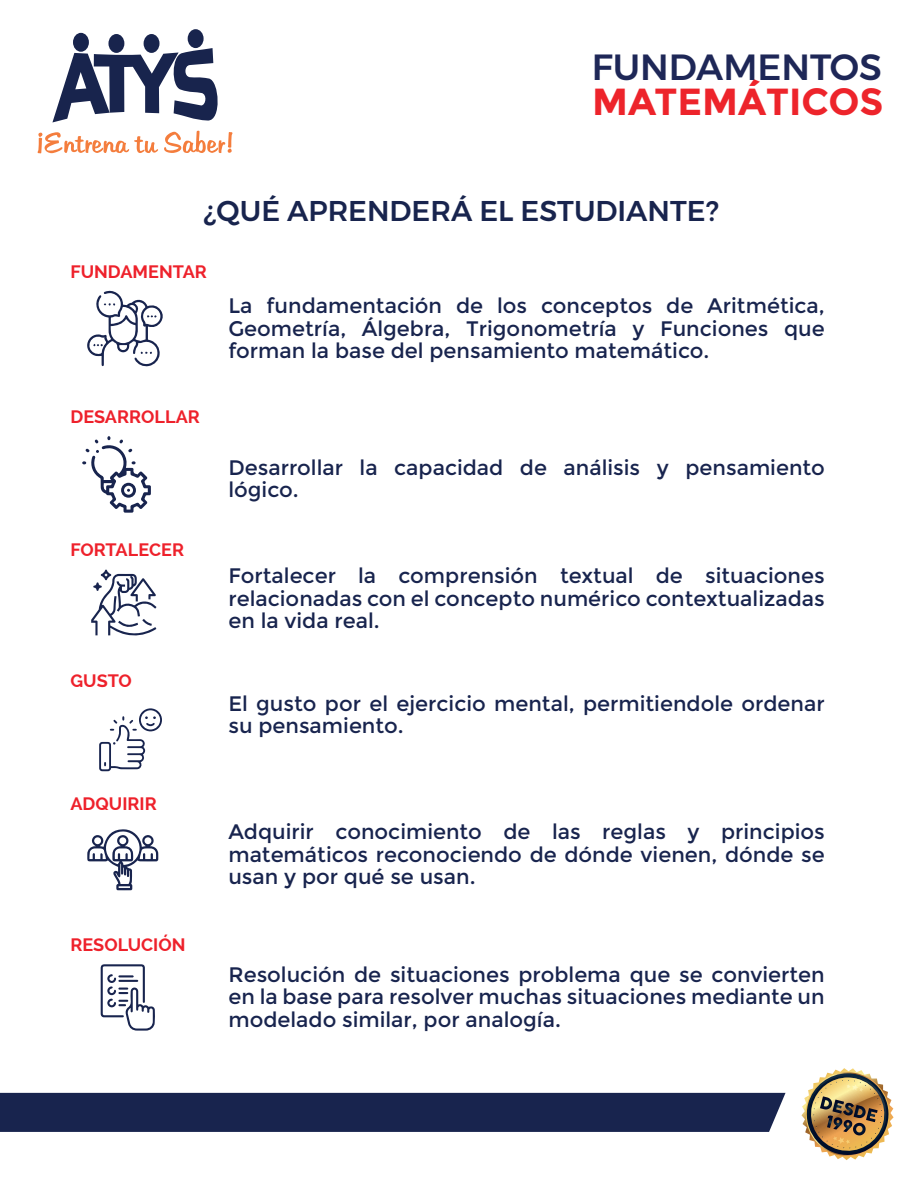
<style>
.page{position:relative;width:918px;height:1188px;background:#fff}
.page>*{position:absolute;margin:0;border:0;box-sizing:border-box;transform-origin:0 0}
.t1{font:700 37.65px "Montserrat";color:#ed242b}
.t2{font:500 36.3px "Montserrat";color:#1e2757}
.t3{font:500 28.5px "Montserrat";color:#18244e}
.t4{font:21px/22.5px "Montserrat";color:#18244e;text-align:justify}
.t5{font:700 18px "Raleway";color:#ee212b}
</style>
<div class="page">
<div style="left:73px;top:33px;width:16px;height:19px;background:#18244d;border-radius:50%"></div>
<div style="left:188px;top:29px;width:16px;height:19px;background:#18244d;border-radius:50%"></div>
<div style="left:144px;top:34px;width:16px;height:19px;background:#18244d;border-radius:50%"></div>
<div style="left:108px;top:34px;width:16px;height:19px;background:#18244d;border-radius:50%"></div>
<svg style="left:52px;top:48px;width:166px;height:74px"></svg>
<svg style="left:38px;top:132px;width:120px;height:21px"></svg>
<svg style="left:164px;top:131px;width:69px;height:22px"></svg>
<svg style="left:801px;top:1068px;width:93px;height:92px"></svg>
<div style="left:0;top:1093px;width:786px;height:39px;background:#18244e"></div>
<svg style="left:87px;top:290px;width:76px;height:77px"></svg>
<svg style="left:82px;top:436px;width:69px;height:77px"></svg>
<svg style="left:91px;top:569px;width:66px;height:67px"></svg>
<svg style="left:99px;top:708px;width:63px;height:63px"></svg>
<svg style="left:101px;top:964px;width:54px;height:67px"></svg>
<svg style="left:87px;top:829px;width:71px;height:61px"></svg>
<h2 class="t2" style="left:592px;top:38px;width:292px">FUNDAMENTOS</h2>
<h1 class="t1" style="left:592px;top:79px;width:293px">MATEMÁTICOS</h1>
<h3 class="t3" style="left:204px;top:188px;width:516px">¿QUÉ APRENDERÁ EL ESTUDIANTE?</h3>
<p class="t5" style="left:70px;top:261px;width:138px">FUNDAMENTAR</p>
<p class="t5" style="left:70px;top:406px;width:131px">DESARROLLAR</p>
<p class="t5" style="left:70px;top:539px;width:115px">FORTALECER</p>
<p class="t5" style="left:70px;top:670px;width:63px">GUSTO</p>
<p class="t5" style="left:70px;top:794px;width:88px">ADQUIRIR</p>
<p class="t5" style="left:70px;top:935px;width:117px">RESOLUCIÓN</p>
<p class="t4" style="left:228px;top:295px;width:598px">La fundamentación de los conceptos de Aritmética, Geometría, Álgebra, Trigonometría y Funciones que forman la base del pensamiento matemático.</p>
<p class="t4" style="left:228px;top:456px;width:598px">Desarrollar la capacidad de análisis y pensamiento lógico.</p>
<p class="t4" style="left:228px;top:565px;width:598px">Fortalecer la comprensión textual de situaciones relacionadas con el concepto numérico contextualizadas en la vida real.</p>
<p class="t4" style="left:228px;top:692px;width:598px">El gusto por el ejercicio mental, permitiendole ordenar su pensamiento.</p>
<p class="t4" style="left:228px;top:821px;width:598px">Adquirir conocimiento de las reglas y principios matemáticos reconociendo de dónde vienen, dónde se usan y por qué se usan.</p>
<p class="t4" style="left:228px;top:963px;width:598px">Resolución de situaciones problema que se convierten en la base para resolver muchas situaciones mediante un modelado similar, por analogía.</p>
</div>
